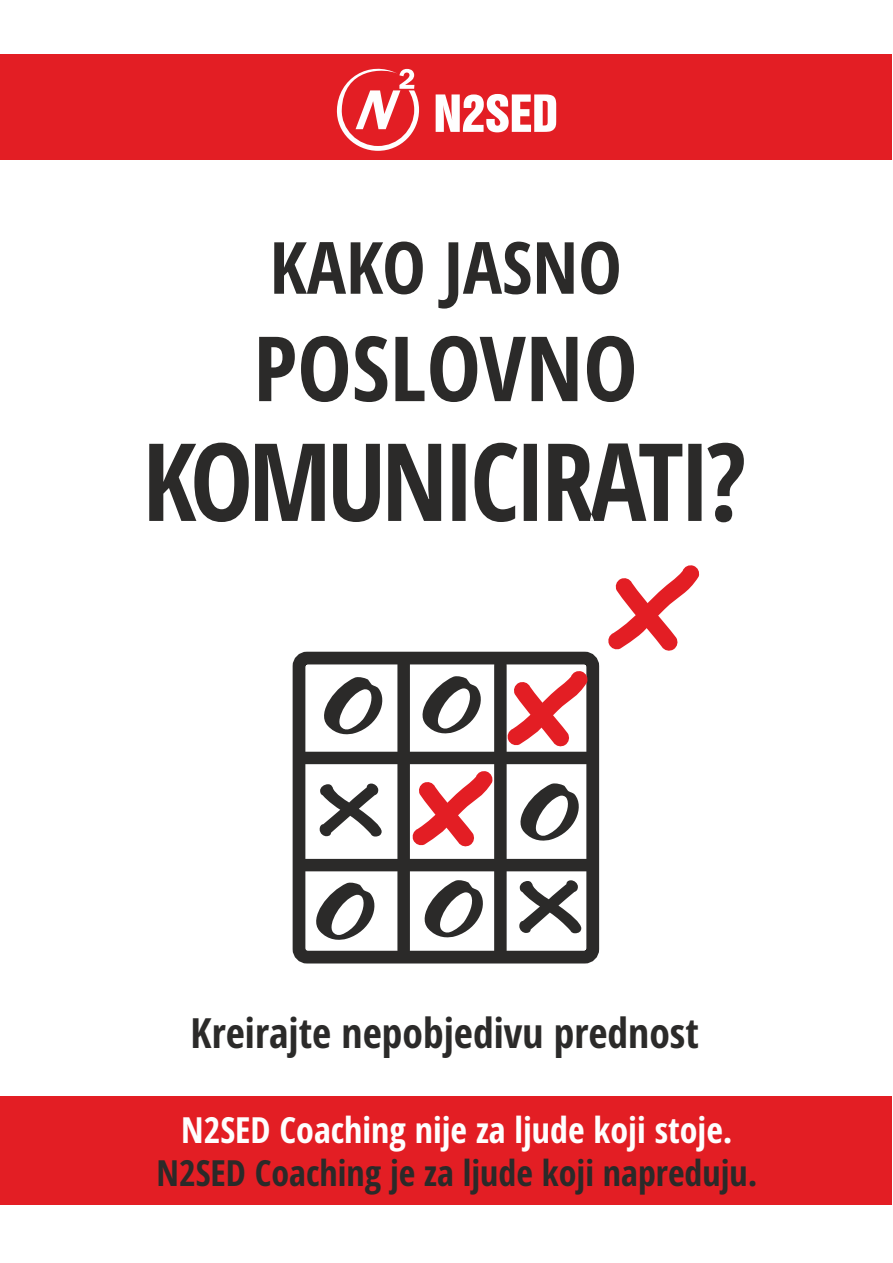
<style>
.page{position:relative;width:893px;height:1263px;background:#fff}
.page>*{position:absolute;margin:0;border:0;box-sizing:border-box;transform-origin:0 0}
.t1{font:700 expanded 116.55px "Tekton Pro";color:#2b2a29}
.t2{font:700 condensed 41.7px "Open Sans";color:#2b2a29}
.t3{font:700 condensed 36px "Open Sans";color:#2b2a29}
.t4{font:700 condensed 36px "Open Sans";color:#fefefe}
</style>
<div class="page">
<div style="left:0;top:1096px;width:892px;height:109px;background:#e31e24"></div>
<div style="left:0;top:55px;width:892px;height:105px;background:#e31e24"></div>
<div style="left:293px;top:652px;width:306px;height:311px;border:13px solid #2b2a29;border-radius:8px"></div>
<svg style="left:608px;top:565px;width:92px;height:86px"></svg>
<svg style="left:295px;top:653px;width:302px;height:308px"></svg>
<svg style="left:274px;top:242px;width:345px;height:67px"></svg>
<svg style="left:336px;top:68px;width:83px;height:83px"></svg>
<svg style="left:436px;top:94px;width:120px;height:38px"></svg>
<svg style="left:149px;top:443px;width:595px;height:79px"></svg>
<svg style="left:259px;top:336px;width:375px;height:66px"></svg>
<h1 class="t1" style="left:316px;top:756px;width:70px">x</h1>
<h1 class="t1" style="left:516px;top:852px;width:70px">x</h1>
<p class="t2" style="left:191px;top:1016px;width:510px">Kreirajte nepobjedivu prednost</p>
<p class="t4" style="left:181px;top:1115px;width:553px">N2SED Coaching nije za ljude koji stoje.</p>
<p class="t3" style="left:156px;top:1158px;width:602px">N2SED Coaching je za ljude koji napreduju.</p>
</div>
